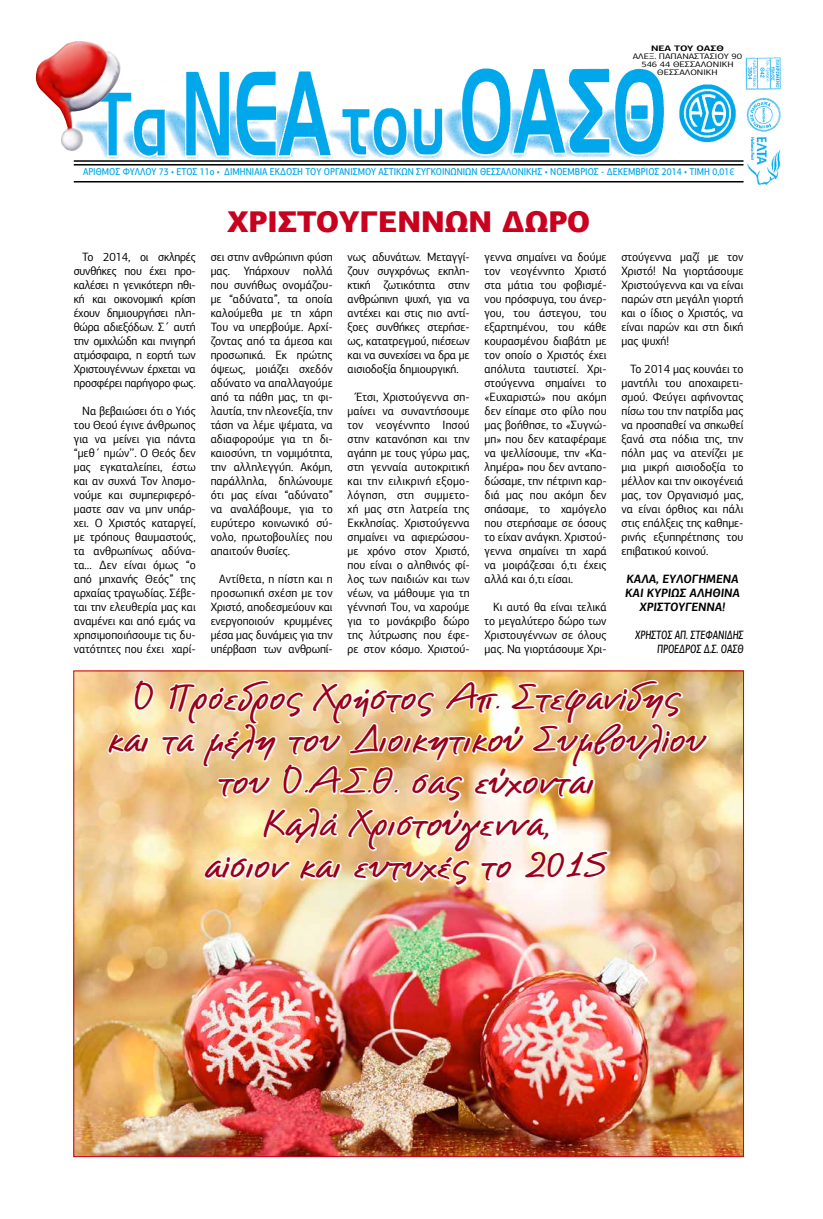
<style>
.page{position:relative;width:823px;height:1219px;background:#fff}
.page>*{position:absolute;margin:0;border:0;box-sizing:border-box;transform-origin:0 0}
.t1{font:700 35px/42px "CF Note";color:#9a001a;text-align:center;scale:1.2 1}
.t2{font:900 30px "PF Agora Sans Pro";color:#c9001e}
.t3{font:12.1px/14px "PF Agora Sans Pro";color:#000;text-align:justify;scale:.95 1}
.t4{font:italic 700 12.1px/14px "PF Agora Sans Pro";color:#000;text-align:center;scale:.95 1}
.t5{font:italic 500 12.1px/14px "PF Agora Sans Pro";color:#000;text-align:right;scale:.74 1}
.t6{font:500 10px "PF Agora Sans Pro";color:#00a8eb;scale:.86 1}
.t7{font:8px/8px "PF Agora Sans Pro";color:#000;text-align:center;scale:1.19 1}
.t8{font:700 8px "PF Agora Sans Pro";color:#000;scale:1.25 1}
</style>
<div class="page">
<img style="left:75px;top:672px;width:666px;height:483px">
<img style="left:74px;top:68px;width:664px;height:115px">
<img style="left:739px;top:57px;width:43px;height:128px">
<hr style="left:74px;top:160px;width:669px;height:2px;background:#000">
<hr style="left:74px;top:164px;width:669px;height:2px;background:#000">
<hr style="left:74px;top:181px;width:669px;height:1px;background:#000">
<svg style="left:106px;top:670px;width:602px;height:217px"></svg>
<img style="left:35px;top:41px;width:86px;height:110px">
<p class="t8" style="left:650px;top:43px;width:60px">ΝΕΑ ΤΟΥ ΟΑΣΘ</p>
<p class="t7" style="left:632px;top:52px;width:93px">ΑΛΕΞ. ΠΑΠΑΝΑΣΤΑΣΙΟΥ 90<br>546 44 ΘΕΣΣΑΛΟΝΙΚΗ<br>ΘΕΣΣΑΛΟΝΙΚΗ</p>
<p class="t6" style="left:83px;top:166px;width:758px">AΡΙΘΜΟΣ ΦΥΛΛΟΥ 73 • ΕΤΟΣ 11ο • ΔΙΜΗΝΙΑΙΑ ΕΚΔΟΣΗ ΤΟY ΟΡΓΑΝΙΣΜΟΥ ΑΣΤΙΚΩΝ ΣΥΓΚΟΙΝΩΝΙΩΝ ΘΕΣΣΑΛΟΝΙΚΗΣ • ΝΟΕΜΒΡΙΟΣ - ΔΕΚΕΜΒΡΙΟΣ 2014 • ΤΙΜΗ 0,01€</p>
<p class="t3" style="left:74px;top:250px;width:130px;text-indent:9px">Το 2014, οι σκληρές συνθήκες που έχει προ&shy;καλέσει η γενικότερη ηθι&shy;κή και οικονομική κρίση έχουν δημιουργήσει πλη&shy;θώρα αδιεξόδων. Σ΄ αυτή την ομιχλώδη και πνιγηρή ατμόσφαιρα, η εορτή των Χριστουγέννων έρχεται να προσφέρει παρήγορο φως.</p>
<p class="t3" style="left:74px;top:404px;width:130px;text-indent:8px">Να βεβαιώσει ότι ο Υιός του Θεού έγινε άνθρωπος για να μείνει για πάντα “μεθ΄ ημών’’. Ο Θεός δεν μας εγκαταλείπει, έστω και αν συχνά Τον λησμο&shy;νούμε και συμπεριφερό&shy;μαστε σαν να μην υπάρ&shy;χει. Ο Χριστός καταργεί, με τρόπους θαυμαστούς, τα ανθρωπίνως αδύνα&shy;τα… Δεν είναι όμως “ο από μηχανής Θεός” της αρχαίας τραγωδίας. Σέβε&shy;ται την ελευθερία μας και αναμένει και από εμάς να χρησιμοποιήσουμε τις δυ&shy;νατότητες που έχει χαρί-</p>
<h2 class="t2" style="left:227px;top:202px;width:364px">ΧΡΙΣΤΟΥΓΕΝΝΩΝ ΔΩΡΟ</h2>
<p class="t3" style="left:210px;top:250px;width:130px">σει στην ανθρώπινη φύση μας. Υπάρχουν πολλά που συνήθως ονομάζου&shy;με “αδύνατα”, τα οποία καλούμεθα με τη χάρη Του να υπερβούμε. Αρχί&shy;ζοντας από τα άμεσα και προσωπικά. Εκ πρώτης όψεως, μοιάζει σχεδόν αδύνατο να απαλλαγούμε από τα πάθη μας, τη φι&shy;λαυτία, την πλεονεξία, την τάση να λέμε ψέματα, να αδιαφορούμε για τη δι&shy;καιοσύνη, τη νομιμότητα, την αλληλεγγύη. Ακόμη, παράλληλα, δηλώνουμε ότι μας είναι “αδύνατο” να αναλάβουμε, για το ευρύτερο κοινωνικό σύ&shy;νολο, πρωτοβουλίες που απαιτούν θυσίες.</p>
<p class="t3" style="left:210px;top:572px;width:130px;text-indent:8px">Αντίθετα, η πίστη και η προσωπική σχέση με τον Χριστό, αποδεσμεύουν και ενεργοποιούν κρυμμένες μέσα μας δυνάμεις για την υπέρβαση των ανθρωπί-</p>
<p class="t3" style="left:347px;top:250px;width:130px">νως αδυνάτων. Μεταγγί&shy;ζουν συγχρόνως εκπλη&shy;κτική ζωτικότητα στην ανθρώπινη ψυχή, για να αντέχει και στις πιο αντί&shy;ξοες συνθήκες στερήσε&shy;ως, κατατρεγμού, πιέσεων και να συνεχίσει να δρα με αισιοδοξία δημιουργική.</p>
<p class="t3" style="left:347px;top:390px;width:130px;text-indent:8px">Έτσι, Χριστούγεννα ση&shy;μαίνει να συναντήσουμε τον νεογέννητο Ιησού στην κατανόηση και την αγάπη με τους γύρω μας, στη γενναία αυτοκριτική και την ειλικρινή εξομο&shy;λόγηση, στη συμμετο&shy;χή μας στη λατρεία της Εκκλησίας. Χριστούγεννα σημαίνει να αφιερώσου&shy;με χρόνο στον Χριστό, που είναι ο αληθινός φί&shy;λος των παιδιών και των νέων, να μάθουμε για τη γέννησή Του, να χαρούμε για το μονάκριβο δώρο της λύτρωσης που έφε&shy;ρε στον κόσμο. Χριστού-</p>
<p class="t3" style="left:484px;top:250px;width:130px">γεννα σημαίνει να δούμε τον νεογέννητο Χριστό στα μάτια του φοβισμέ&shy;νου πρόσφυγα, του άνερ&shy;γου, του άστεγου, του εξαρτημένου, του κάθε κουρασμένου διαβάτη με τον οποίο ο Χριστός έχει απόλυτα ταυτιστεί. Χρι&shy;στούγεννα σημαίνει το «Ευχαριστώ» που ακόμη δεν είπαμε στο φίλο που μας βοήθησε, το «Συγνώ&shy;μη» που δεν καταφέραμε να ψελλίσουμε, την «Κα&shy;λημέρα» που δεν ανταπο&shy;δώσαμε, την πέτρινη καρ&shy;διά μας που ακόμη δεν σπάσαμε, το χαμόγελο που στερήσαμε σε όσους το είχαν ανάγκη. Χριστού&shy;γεννα σημαίνει τη χαρά να μοιράζεσαι ό,τι έχεις αλλά και ό,τι είσαι.</p>
<p class="t3" style="left:484px;top:600px;width:130px;text-indent:8px">Κι αυτό θα είναι τελικά το μεγαλύτερο δώρο των Χριστουγέννων σε όλους μας. Να γιορτάσουμε Χρι-</p>
<p class="t3" style="left:621px;top:250px;width:130px">στούγεννα μαζί με τον Χριστό! Να γιορτάσουμε Χριστούγεννα και να είναι παρών στη μεγάλη γιορτή και ο ίδιος ο Χριστός, να είναι παρών και στη δική μας ψυχή!</p>
<p class="t3" style="left:621px;top:362px;width:130px;text-indent:8px">Το 2014 μας κουνάει το μαντήλι του αποχαιρετι&shy;σμού. Φεύγει αφήνοντας πίσω του την πατρίδα μας να προσπαθεί να σηκωθεί ξανά στα πόδια της, την πόλη μας να ατενίζει με μια μικρή αισιοδοξία το μέλλον και την οικογένειά μας, τον Οργανισμό μας, να είναι όρθιος και πάλι στις επάλξεις της καθημε&shy;ρινής εξυπηρέτησης του επιβατικού κοινού.</p>
<p class="t4" style="left:624px;top:572px;width:122px">ΚΑΛΆ, ΕΥΛΟΓΗΜΈΝΑ<br>ΚΑΙ ΚΥΡΊΩΣ ΑΛΗΘΙΝΆ<br>ΧΡΙΣΤΟΎΓΕΝΝΑ!</p>
<p class="t5" style="left:634px;top:628px;width:148px">ΧΡΗΣΤΟΣ ΑΠ. ΣΤΕΦΑΝΙΔΗΣ<br>ΠΡΟΕΔΡΟΣ Δ.Σ. ΟΑΣΘ</p>
<h1 class="t1" style="left:108px;top:679px;width:499px">Ο Πρόεδρος Χρήστος Απ. Στεφανίδης και τα μέλη του Διοικητικού Συμβουλίου του Ο.Α.Σ.Θ. σας εύχονται<br>Καλά Χριστούγεννα,<br>αίσιον και ευτυχές το 2015</h1>
</div>
